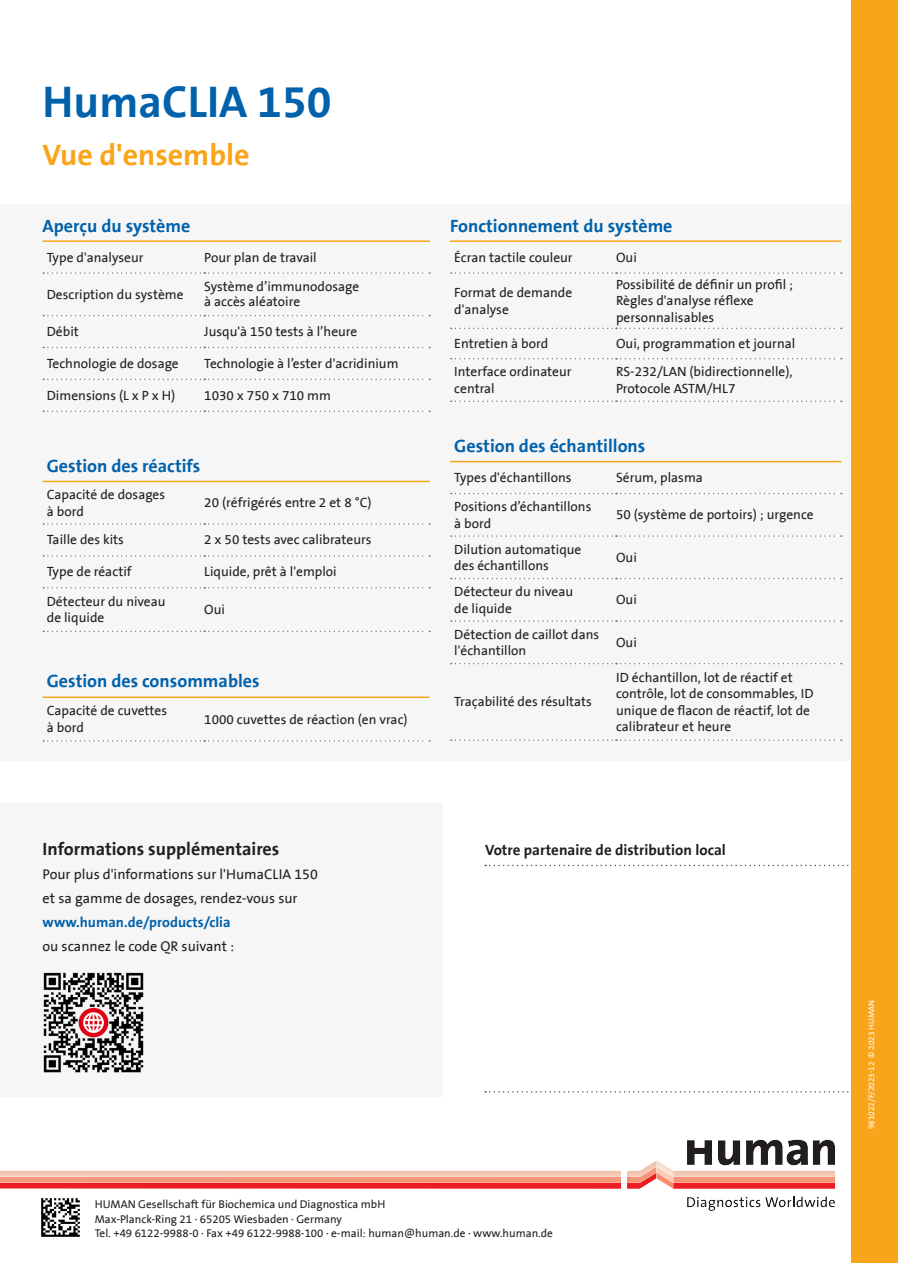
<style>
.page{position:relative;width:898px;height:1263px;background:#fff}
.page>*{position:absolute;margin:0;border:0;box-sizing:border-box;transform-origin:0 0}
.t1{font:700 45px "The Sans B7";color:#0161ab}
.t2{font:700 30px "The Sans B7";color:#f9a51b}
.Human_Katalog___Tabelle_Kopf{font:700 18px "The Sans B7";color:#0161ab}
.t3{font:700 18px "The Sans B7";color:#231f20}
.t4{font:700 15px "The Sans B7";color:#231f20}
.t5{font:14.25px/24px "The Sans B5 Plain";color:#231f20}
.Human_Katalog___Tabelle_Kopf-2{font:13.5px/16.5px "The Sans B5 Plain";color:#231f20}
.t6{font:11.4px "The Sans B5 Plain";color:#231f20}
.t7{font:8.25px "The Sans B5 Plain";color:#fff}
.s1{font-family:"The Sans B7";font-weight:700;color:#0161ab}
</style>
<div class="page">
<div style="left:0;top:802px;width:442px;height:294px;background:#f6f6f6"></div>
<svg style="left:485px;top:1091px;width:364px;height:1px"></svg>
<svg style="left:485px;top:865px;width:364px;height:1px"></svg>
<div style="left:0;top:204px;width:849px;height:556px;background:#f6f6f6"></div>
<hr style="left:43px;top:481px;width:161px;height:1px;background:#f9a51b">
<hr style="left:204px;top:481px;width:225px;height:1px;background:#f9a51b">
<hr style="left:43px;top:696px;width:161px;height:2px;background:#f9a51b">
<hr style="left:204px;top:696px;width:225px;height:2px;background:#f9a51b">
<svg style="left:43px;top:272px;width:387px;height:2px"></svg>
<svg style="left:43px;top:315px;width:387px;height:1px"></svg>
<svg style="left:43px;top:347px;width:387px;height:1px"></svg>
<svg style="left:43px;top:379px;width:387px;height:1px"></svg>
<svg style="left:43px;top:410px;width:387px;height:2px"></svg>
<svg style="left:43px;top:523px;width:387px;height:2px"></svg>
<svg style="left:43px;top:555px;width:387px;height:2px"></svg>
<svg style="left:43px;top:587px;width:387px;height:1px"></svg>
<svg style="left:43px;top:631px;width:387px;height:1px"></svg>
<hr style="left:43px;top:240px;width:161px;height:2px;background:#f9a51b">
<hr style="left:204px;top:240px;width:225px;height:2px;background:#f9a51b">
<svg style="left:43px;top:740px;width:387px;height:2px"></svg>
<hr style="left:450px;top:240px;width:165px;height:2px;background:#f9a51b">
<hr style="left:615px;top:240px;width:226px;height:2px;background:#f9a51b">
<hr style="left:450px;top:461px;width:165px;height:1px;background:#f9a51b">
<hr style="left:615px;top:461px;width:226px;height:1px;background:#f9a51b">
<svg style="left:450px;top:493px;width:391px;height:1px"></svg>
<svg style="left:450px;top:535px;width:391px;height:2px"></svg>
<svg style="left:450px;top:578px;width:391px;height:1px"></svg>
<svg style="left:450px;top:620px;width:391px;height:2px"></svg>
<svg style="left:450px;top:663px;width:391px;height:1px"></svg>
<svg style="left:450px;top:739px;width:391px;height:2px"></svg>
<svg style="left:450px;top:272px;width:391px;height:2px"></svg>
<svg style="left:450px;top:328px;width:391px;height:1px"></svg>
<svg style="left:450px;top:358px;width:391px;height:1px"></svg>
<svg style="left:450px;top:400px;width:391px;height:2px"></svg>
<img style="left:41px;top:1211px;width:39px;height:26px">
<div style="left:0;top:1139px;width:836px;height:72px;background:#e6dccf;opacity:.5"></div>
<div style="left:850px;top:0;width:47px;height:1263px;background:#f9a51b"></div>
<img style="left:43px;top:972px;width:101px;height:101px">
<p class="t1" style="left:43px;top:78px;width:290px">HumaCLIA 150</p>
<p class="t2" style="left:43px;top:139px;width:208px">Vue d'ensemble</p>
<p class="Human_Katalog___Tabelle_Kopf" style="left:43px;top:217px;width:149px">Aperçu du système</p>
<p class="Human_Katalog___Tabelle_Kopf-2" style="left:47px;top:249px;width:98px">Type d'analyseur</p>
<p class="Human_Katalog___Tabelle_Kopf-2" style="left:204px;top:249px;width:114px">Pour plan de travail</p>
<p class="Human_Katalog___Tabelle_Kopf-2" style="left:47px;top:287px;width:138px">Description du système</p>
<p class="Human_Katalog___Tabelle_Kopf-2" style="left:204px;top:280px;width:156px;line-height:15px">Système d’immunodosage à accès aléatoire</p>
<p class="Human_Katalog___Tabelle_Kopf-2" style="left:47px;top:324px;width:34px">Débit</p>
<p class="Human_Katalog___Tabelle_Kopf-2" style="left:204px;top:324px;width:155px">Jusqu'à 150 tests à l’heure</p>
<p class="Human_Katalog___Tabelle_Kopf-2" style="left:47px;top:356px;width:133px">Technologie de dosage</p>
<p class="Human_Katalog___Tabelle_Kopf-2" style="left:204px;top:356px;width:196px">Technologie à l’ester d'acridinium</p>
<p class="Human_Katalog___Tabelle_Kopf-2" style="left:47px;top:388px;width:130px">Dimensions (L x P x H)</p>
<p class="Human_Katalog___Tabelle_Kopf-2" style="left:204px;top:388px;width:128px">1030 x 750 x 710 mm</p>
<p class="Human_Katalog___Tabelle_Kopf" style="left:47px;top:456px;width:155px">Gestion des réactifs</p>
<p class="Human_Katalog___Tabelle_Kopf-2" style="left:47px;top:487px;width:120px">Capacité de dosages à bord</p>
<p class="Human_Katalog___Tabelle_Kopf-2" style="left:204px;top:495px;width:169px">20 (réfrigérés entre 2 et 8 °C)</p>
<p class="Human_Katalog___Tabelle_Kopf-2" style="left:47px;top:532px;width:79px">Taille des kits</p>
<p class="Human_Katalog___Tabelle_Kopf-2" style="left:204px;top:532px;width:169px">2 x 50 tests avec calibrateurs</p>
<p class="Human_Katalog___Tabelle_Kopf-2" style="left:47px;top:564px;width:86px">Type de réactif</p>
<p class="Human_Katalog___Tabelle_Kopf-2" style="left:204px;top:564px;width:134px">Liquide, prêt à l'emploi</p>
<p class="Human_Katalog___Tabelle_Kopf-2" style="left:47px;top:594px;width:120px">Détecteur du niveau de liquide</p>
<p class="Human_Katalog___Tabelle_Kopf-2" style="left:204px;top:602px;width:22px">Oui</p>
<p class="Human_Katalog___Tabelle_Kopf" style="left:47px;top:672px;width:214px">Gestion des consommables</p>
<p class="Human_Katalog___Tabelle_Kopf-2" style="left:47px;top:703px;width:122px">Capacité de cuvettes à bord</p>
<p class="Human_Katalog___Tabelle_Kopf-2" style="left:204px;top:711px;width:205px">1000 cuvettes de réaction (en vrac)</p>
<p class="t3" style="left:43px;top:840px;width:238px">Informations supplémentaires</p>
<p class="t5" style="left:43px;top:863px;width:277px">Pour plus d'informations sur l'HumaCLIA 150</p>
<p class="t5" style="left:43px;top:887px;width:256px">et sa gamme de dosages, rendez-vous sur <span class="s1">www.human.de/products/clia</span></p>
<p class="t5" style="left:43px;top:935px;width:193px">ou scannez le code QR suivant :</p>
<p class="Human_Katalog___Tabelle_Kopf" style="left:450px;top:217px;width:224px">Fonctionnement du système</p>
<p class="Human_Katalog___Tabelle_Kopf-2" style="left:454px;top:249px;width:120px">Écran tactile couleur</p>
<p class="Human_Katalog___Tabelle_Kopf-2" style="left:615px;top:249px;width:22px">Oui</p>
<p class="Human_Katalog___Tabelle_Kopf-2" style="left:454px;top:285px;width:119px">Format de demande d'analyse</p>
<p class="Human_Katalog___Tabelle_Kopf-2" style="left:615px;top:276px;width:178px">Possibilité de définir un profil ;<br>Règles d'analyse réflexe personnalisables</p>
<p class="Human_Katalog___Tabelle_Kopf-2" style="left:454px;top:336px;width:95px">Entretien à bord</p>
<p class="Human_Katalog___Tabelle_Kopf-2" style="left:615px;top:336px;width:181px">Oui, programmation et journal</p>
<p class="Human_Katalog___Tabelle_Kopf-2" style="left:454px;top:364px;width:119px">Interface ordinateur central</p>
<p class="Human_Katalog___Tabelle_Kopf-2" style="left:615px;top:364px;width:178px">RS-232/LAN (bidirectionnelle),</p>
<p class="Human_Katalog___Tabelle_Kopf-2" style="left:615px;top:380px;width:121px">Protocole ASTM/HL7</p>
<p class="Human_Katalog___Tabelle_Kopf" style="left:454px;top:436px;width:192px">Gestion des échantillons</p>
<p class="Human_Katalog___Tabelle_Kopf-2" style="left:454px;top:470px;width:119px">Types d'échantillons</p>
<p class="Human_Katalog___Tabelle_Kopf-2" style="left:615px;top:470px;width:88px">Sérum, plasma</p>
<p class="Human_Katalog___Tabelle_Kopf-2" style="left:454px;top:499px;width:139px">Positions d’échantillons à bord</p>
<p class="Human_Katalog___Tabelle_Kopf-2" style="left:615px;top:507px;width:199px">50 (système de portoirs) ; urgence</p>
<p class="Human_Katalog___Tabelle_Kopf-2" style="left:454px;top:541px;width:129px">Dilution automatique des échantillons</p>
<p class="Human_Katalog___Tabelle_Kopf-2" style="left:615px;top:549px;width:22px">Oui</p>
<p class="Human_Katalog___Tabelle_Kopf-2" style="left:454px;top:584px;width:120px">Détecteur du niveau de liquide</p>
<p class="Human_Katalog___Tabelle_Kopf-2" style="left:615px;top:592px;width:22px">Oui</p>
<p class="Human_Katalog___Tabelle_Kopf-2" style="left:454px;top:626px;width:146px">Détection de caillot dans l'échantillon</p>
<p class="Human_Katalog___Tabelle_Kopf-2" style="left:615px;top:635px;width:22px">Oui</p>
<p class="Human_Katalog___Tabelle_Kopf-2" style="left:454px;top:694px;width:139px">Traçabilité des résultats</p>
<p class="Human_Katalog___Tabelle_Kopf-2" style="left:615px;top:669px;width:178px">ID échantillon, lot de réactif et</p>
<p class="Human_Katalog___Tabelle_Kopf-2" style="left:615px;top:686px;width:199px">contrôle, lot de consommables, ID unique de flacon de réactif, lot de calibrateur et heure</p>
<p class="t4" style="left:485px;top:842px;width:242px">Votre partenaire de distribution local</p>
<p class="t6" style="left:95px;top:1198px;width:292px">HUMAN Gesellschaft für Biochemica und Diagnostica mbH</p>
<p class="t6" style="left:95px;top:1213px;width:249px">Max-Planck-Ring 21 · 65205 Wiesbaden · Germany</p>
<p class="t6" style="left:95px;top:1227px;width:459px">Tel. +49 6122-9988-0 · Fax +49 6122-9988-100 · e-mail: human@human.de · www.human.de</p>
<p class="t7" style="left:866px;top:1129px;width:131px;rotate:-90deg">981022/F/2023-12 © 2023 HUMAN</p>
</div>
